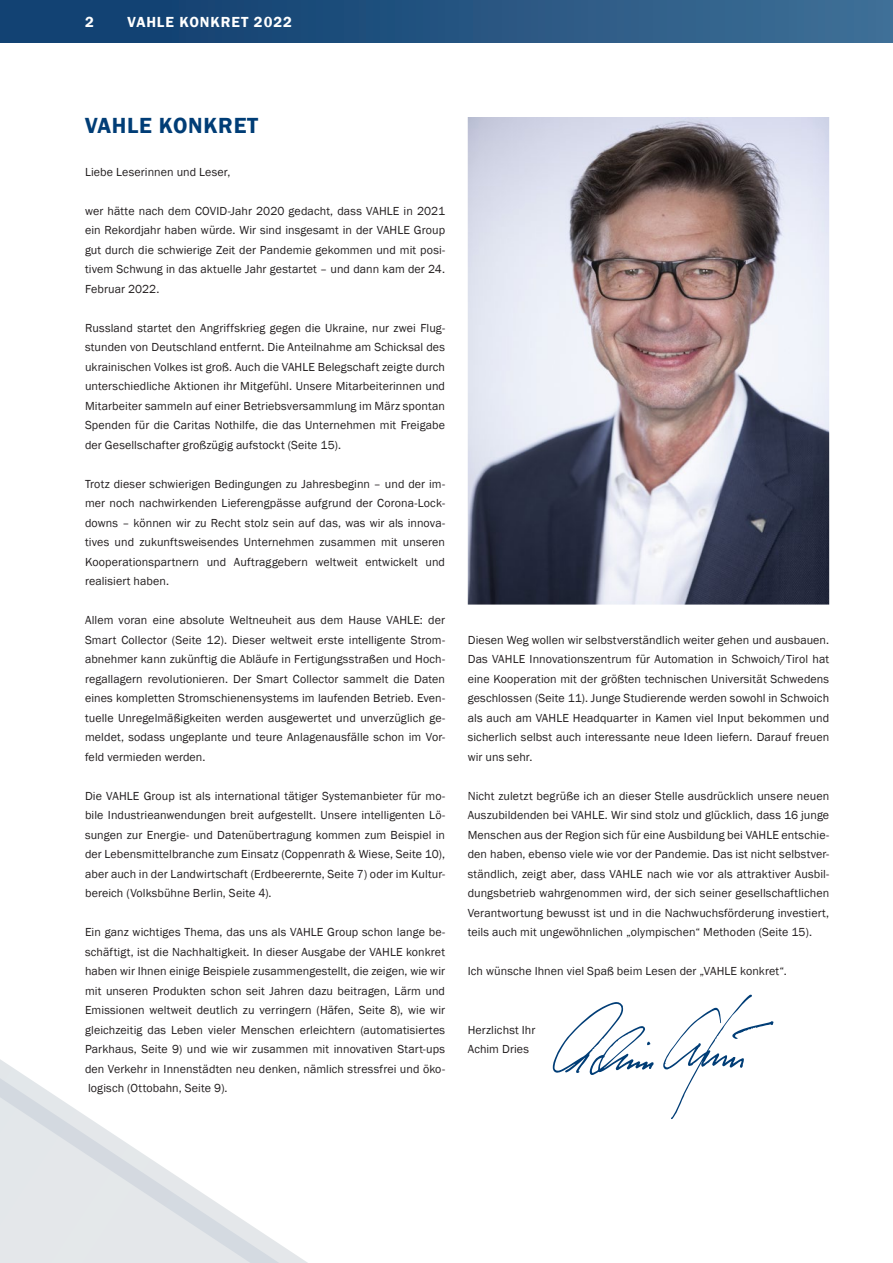
<style>
.page{position:relative;width:893px;height:1263px;background:#fff}
.page>*{position:absolute;margin:0;border:0;box-sizing:border-box;transform-origin:0 0}
.t1{font:600 22.5px "Franklin Gothic";letter-spacing:.03em;color:#003d76}
.t2{font:600 15px "Franklin Gothic";letter-spacing:.06em;color:#fff}
.t3{font:12px/19.5px "Franklin Gothic";letter-spacing:.01em;color:#231f20;text-align:justify}
</style>
<div class="page">
<svg style="left:663px;top:994px;width:111px;height:125px"></svg>
<svg style="left:553px;top:1002px;width:101px;height:73px"></svg>
<svg style="left:0;top:1059px;width:308px;height:204px"></svg>
<img style="left:468px;top:117px;width:361px;height:487px">
<div style="left:0;top:0;width:893px;height:43px;background:linear-gradient(to right,#0c3b6d,#3f6e95)"></div>
<p class="t2" style="left:85px;top:13px;width:10px">2</p>
<p class="t2" style="left:128px;top:13px;width:166px">VAHLE KONKRET 2022</p>
<h1 class="t1" style="left:85px;top:111px;width:175px">VAHLE KONKRET</h1>
<p class="t3" style="left:85px;top:162px;width:147px">Liebe Leserinnen und Leser,</p>
<p class="t3" style="left:85px;top:201px;width:362px">wer hätte nach dem COVID-Jahr 2020 gedacht, dass VAHLE in 2021 ein Rekordjahr haben würde. Wir sind insgesamt in der VAHLE Group gut durch die schwierige Zeit der Pandemie gekommen und mit posi&shy;tivem Schwung in das aktuelle Jahr gestartet – und dann kam der 24.<br>Februar 2022.</p>
<p class="t3" style="left:85px;top:318px;width:362px">Russland startet den Angriffskrieg gegen die Ukraine, nur zwei Flug&shy;stunden von Deutschland entfernt. Die Anteilnahme am Schicksal des ukrainischen Volkes ist groß. Auch die VAHLE Belegschaft zeigte durch unterschiedliche Aktionen ihr Mitgefühl. Unsere Mitarbeiterinnen und Mitarbeiter sammeln auf einer Betriebsversammlung im März spontan Spenden für die Caritas Nothilfe, die das Unternehmen mit Freigabe der Gesellschafter großzügig aufstockt (Seite 15).</p>
<p class="t3" style="left:85px;top:474px;width:362px">Trotz dieser schwierigen Bedingungen zu Jahresbeginn – und der im&shy;mer noch nachwirkenden Lieferengpässe aufgrund der Corona-Lock&shy;downs – können wir zu Recht stolz sein auf das, was wir als innova&shy;tives und zukunftsweisendes Unternehmen zusammen mit unseren Kooperationspartnern und Auftraggebern weltweit entwickelt und realisiert haben.</p>
<p class="t3" style="left:85px;top:611px;width:362px">Allem voran eine absolute Weltneuheit aus dem Hause VAHLE: der Smart Collector (Seite 12). Dieser weltweit erste intelligente Strom&shy;abnehmer kann zukünftig die Abläufe in Fertigungsstraßen und Hoch&shy;regallagern revolutionieren. Der Smart Collector sammelt die Daten eines kompletten Stromschienensystems im laufenden Betrieb. Even&shy;tuelle Unregelmäßigkeiten werden ausgewertet und unverzüglich ge&shy;meldet, sodass ungeplante und teure Anlagenausfälle schon im Vor&shy;feld vermieden werden.</p>
<p class="t3" style="left:85px;top:786px;width:362px">Die VAHLE Group ist als international tätiger Systemanbieter für mo&shy;bile Industrieanwendungen breit aufgestellt. Unsere intelligenten Lö&shy;sungen zur Energie- und Datenübertragung kommen zum Beispiel in der Lebensmittelbranche zum Einsatz (Coppenrath &amp; Wiese, Seite 10), aber auch in der Landwirtschaft (Erdbeerernte, Seite 7) oder im Kultur&shy;bereich (Volksbühne Berlin, Seite 4).</p>
<p class="t3" style="left:85px;top:923px;width:362px">Ein ganz wichtiges Thema, das uns als VAHLE Group schon lange be&shy;schäftigt, ist die Nachhaltigkeit. In dieser Ausgabe der VAHLE konkret haben wir Ihnen einige Beispiele zusammengestellt, die zeigen, wie wir mit unseren Produkten schon seit Jahren dazu beitragen, Lärm und Emissionen weltweit deutlich zu verringern (Häfen, Seite 8), wie wir gleichzeitig das Leben vieler Menschen erleichtern (automatisiertes Parkhaus, Seite 9) und wie wir zusammen mit innovativen Start-ups den Verkehr in Innenstädten neu denken, nämlich stressfrei und öko&shy;logisch (Ottobahn, Seite 9).</p>
<p class="t3" style="left:468px;top:630px;width:363px">Diesen Weg wollen wir selbstverständlich weiter gehen und ausbauen.<br>Das VAHLE Innovationszentrum für Automation in Schwoich/Tirol hat eine Kooperation mit der größten technischen Universität Schwedens geschlossen (Seite 11). Junge Studierende werden sowohl in Schwoich als auch am VAHLE Headquarter in Kamen viel Input bekommen und sicherlich selbst auch interessante neue Ideen liefern. Darauf freuen wir uns sehr.</p>
<p class="t3" style="left:468px;top:786px;width:363px">Nicht zuletzt begrüße ich an dieser Stelle ausdrücklich unsere neuen Auszubildenden bei VAHLE. Wir sind stolz und glücklich, dass 16 junge Menschen aus der Region sich für eine Ausbildung bei VAHLE entschie&shy;den haben, ebenso viele wie vor der Pandemie. Das ist nicht selbstver&shy;ständlich, zeigt aber, dass VAHLE nach wie vor als attraktiver Ausbil&shy;dungsbetrieb wahrgenommen wird, der sich seiner gesellschaftlichen Verantwortung bewusst ist und in die Nachwuchsförderung investiert, teils auch mit ungewöhnlichen „olympischen“ Methoden (Seite 15).</p>
<p class="t3" style="left:468px;top:962px;width:320px">Ich wünsche Ihnen viel Spaß beim Lesen der „VAHLE konkret“.</p>
<p class="t3" style="left:468px;top:1020px;width:69px">Herzlichst Ihr<br>Achim Dries</p>
</div>
